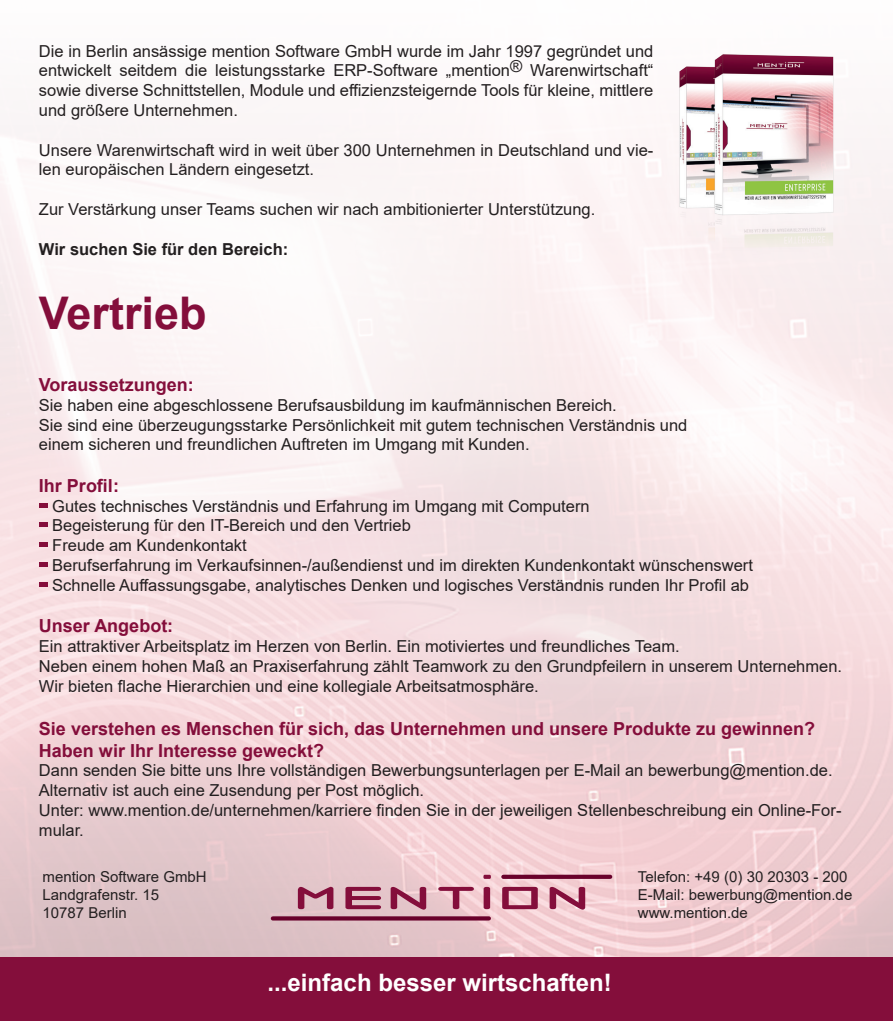
<style>
.page{position:relative;width:893px;height:1021px;background:#fff}
.page>*{position:absolute;margin:0;border:0;box-sizing:border-box;transform-origin:0 0}
.t1{font:700 45px "Arial";color:#840e3b}
.t2{font:700 24px "Arial";color:#fff}
.t3{font:700 18px/21.6px "Arial";color:#840e3b}
.t4{font:16.5px/19.8px "Arial";color:#231f20}
.t5{font:700 16.5px "Arial";color:#231f20}
.t6{font:15px "Arial";color:#231f20}
</style>
<div class="page">
<img style="left:0;top:125px;width:893px;height:832px">
<svg style="left:273px;top:916px;width:216px;height:4px"></svg>
<svg style="left:503px;top:874px;width:107px;height:4px"></svg>
<svg style="left:298px;top:886px;width:35px;height:23px"></svg>
<svg style="left:345px;top:886px;width:36px;height:23px"></svg>
<svg style="left:391px;top:886px;width:35px;height:24px"></svg>
<svg style="left:438px;top:886px;width:36px;height:23px"></svg>
<svg style="left:484px;top:886px;width:6px;height:23px"></svg>
<svg style="left:502px;top:886px;width:36px;height:23px"></svg>
<svg style="left:483px;top:874px;width:8px;height:4px"></svg>
<svg style="left:550px;top:886px;width:35px;height:24px"></svg>
<img style="left:667px;top:54px;width:177px;height:324px">
<div style="left:0;top:957px;width:893px;height:63px;background:#840e3b"></div>
<svg style="left:39px;top:502px;width:9px;height:5px"></svg>
<svg style="left:39px;top:522px;width:9px;height:5px"></svg>
<svg style="left:39px;top:542px;width:9px;height:5px"></svg>
<svg style="left:39px;top:562px;width:9px;height:5px"></svg>
<svg style="left:39px;top:582px;width:9px;height:4px"></svg>
<p class="t4" style="left:39px;top:41px;width:616px;text-align:justify">Die in Berlin ansässige mention Software GmbH wurde im Jahr 1997 gegründet und entwickelt seitdem die leistungsstarke ERP-Software „mention® Warenwirtschaft“ sowie diverse Schnittstellen, Module und effizienzsteigernde Tools für kleine, mittlere und größere Unternehmen.</p>
<p class="t4" style="left:39px;top:140px;width:616px">Unsere Warenwirtschaft wird in weit über 300 Unternehmen in Deutschland und vie&shy;len europäischen Ländern eingesetzt.</p>
<p class="t4" style="left:39px;top:199px;width:558px">Zur Verstärkung unser Teams suchen wir nach ambitionierter Unterstützung.</p>
<p class="t5" style="left:39px;top:237px;width:251px">Wir suchen Sie für den Bereich:</p>
<p class="t1" style="left:39px;top:281px;width:169px">Vertrieb</p>
<p class="t3" style="left:39px;top:374px;width:156px">Voraussetzungen:</p>
<p class="t4" style="left:39px;top:395px;width:579px">Sie haben eine abgeschlossene Berufsausbildung im kaufmännischen Bereich.</p>
<p class="t4" style="left:39px;top:415px;width:650px">Sie sind eine überzeugungsstarke Persönlichkeit mit gutem technischen Verständnis und</p>
<p class="t4" style="left:39px;top:434px;width:492px">einem sicheren und freundlichen Auftreten im Umgang mit Kunden.</p>
<p class="t3" style="left:39px;top:475px;width:82px">Ihr Profil:</p>
<p class="t4" style="left:52px;top:496px;width:539px">Gutes technisches Verständnis und Erfahrung im Umgang mit Computern</p>
<p class="t4" style="left:52px;top:515px;width:360px">Begeisterung für den IT-Bereich und den Vertrieb</p>
<p class="t4" style="left:52px;top:535px;width:196px">Freude am Kundenkontakt</p>
<p class="t4" style="left:52px;top:555px;width:702px">Berufserfahrung im Verkaufsinnen-/außendienst und im direkten Kundenkontakt wünschenswert</p>
<p class="t4" style="left:52px;top:575px;width:698px">Schnelle Auffassungsgabe, analytisches Denken und logisches Verständnis runden Ihr Profil ab</p>
<p class="t3" style="left:39px;top:615px;width:136px">Unser Angebot:</p>
<p class="t4" style="left:39px;top:636px;width:642px">Ein attraktiver Arbeitsplatz im Herzen von Berlin. Ein motiviertes und freundliches Team.</p>
<p class="t4" style="left:39px;top:656px;width:805px">Neben einem hohen Maß an Praxiserfahrung zählt Teamwork zu den Grundpfeilern in unserem Unternehmen.</p>
<p class="t4" style="left:39px;top:676px;width:501px">Wir bieten flache Hierarchien und eine kollegiale Arbeitsatmosphäre.</p>
<p class="t3" style="left:39px;top:718px;width:778px">Sie verstehen es Menschen für sich, das Unternehmen und unsere Produkte zu gewinnen?<br>Haben wir Ihr Interesse geweckt?</p>
<p class="t4" style="left:39px;top:760px;width:795px">Dann senden Sie bitte uns Ihre vollständigen Bewerbungsunterlagen per E-Mail an bewerbung@mention.de.<br>Alternativ ist auch eine Zusendung per Post möglich.</p>
<p class="t4" style="left:39px;top:800px;width:804px">Unter: www.mention.de/unternehmen/karriere finden Sie in der jeweiligen Stellenbeschreibung ein Online-For&shy;mular.</p>
<p class="t6" style="left:43px;top:866px;width:166px">mention Software GmbH</p>
<p class="t6" style="left:43px;top:884px;width:118px">Landgrafenstr. 15</p>
<p class="t6" style="left:43px;top:902px;width:86px">10787 Berlin</p>
<p class="t6" style="left:638px;top:866px;width:211px">Telefon: +49 (0) 30 20303 - 200</p>
<p class="t6" style="left:638px;top:884px;width:216px">E-Mail: bewerbung@mention.de</p>
<p class="t6" style="left:638px;top:902px;width:112px">www.mention.de</p>
<p class="t2" style="left:268px;top:965px;width:346px">...einfach besser wirtschaften!</p>
</div>
